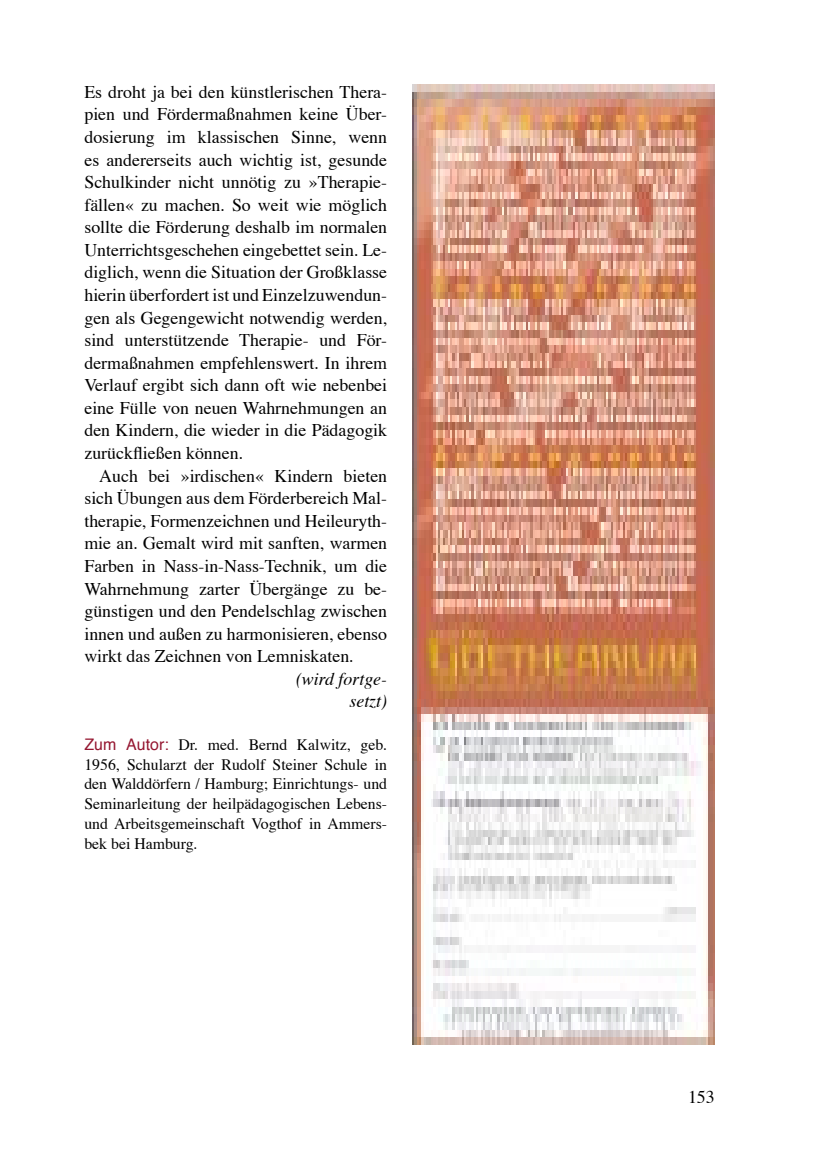
<style>
.page{position:relative;width:829px;height:1176px;background:#fff}
.page>*{position:absolute;margin:0;border:0;box-sizing:border-box;transform-origin:0 0}
.t1{font:17.85px/22.6px "Times";color:#000;text-align:justify}
.t2{font:italic 17.85px/22.6px "Times";color:#000;text-align:right}
.t3{font:15.92px/19.8px "Times";color:#000;text-align:justify}
.s1{font-family:"Helvetica";color:#951731}
</style>
<div class="page">
<img style="left:412px;top:84px;width:302px;height:960px">
<p class="t1" style="left:84px;top:82px;width:304px">Es droht ja bei den künstlerischen Thera&shy;pien und Fördermaßnahmen keine Über&shy;dosierung im klassischen Sinne, wenn es andererseits auch wichtig ist, gesunde Schulkinder nicht unnötig zu »Therapie&shy;fällen« zu machen. So weit wie möglich sollte die Förderung deshalb im normalen Unterrichtsgeschehen eingebettet sein. Le&shy;diglich, wenn die Situation der Großklasse hierin überfordert ist und Einzelzuwendun&shy;gen als Gegengewicht notwendig werden, sind unterstützende Therapie- und För&shy;dermaßnahmen empfehlenswert. In ihrem Verlauf ergibt sich dann oft wie nebenbei eine Fülle von neuen Wahrnehmungen an den Kindern, die wieder in die Pädagogik zurückfließen können.</p>
<p class="t1" style="left:84px;top:465px;width:304px;text-indent:15px">Auch bei »irdischen« Kindern bieten sich Übungen aus dem Förderbereich Mal&shy;therapie, Formenzeichnen und Heileuryth&shy;mie an. Gemalt wird mit sanften, warmen Farben in Nass-in-Nass-Technik, um die Wahrnehmung zarter Übergänge zu be&shy;günstigen und den Pendelschlag zwischen innen und außen zu harmonisieren, ebenso wirkt das Zeichnen von Lemniskaten.</p>
<p class="t2" style="left:296px;top:669px;width:93px">(wird fortge&shy;setzt)</p>
<p class="t3" style="left:84px;top:735px;width:304px"><span class="s1">Zum Autor:</span> Dr. med. Bernd Kalwitz, geb.<br>1956, Schularzt der Rudolf Steiner Schule in den Walddörfern / Hamburg; Einrichtungs- und Seminarleitung der heilpädagogischen Lebens&shy;und Arbeitsgemeinschaft Vogthof in Ammers&shy;bek bei Hamburg.</p>
<p class="t1" style="left:688px;top:1086px;width:28px">153</p>
</div>
